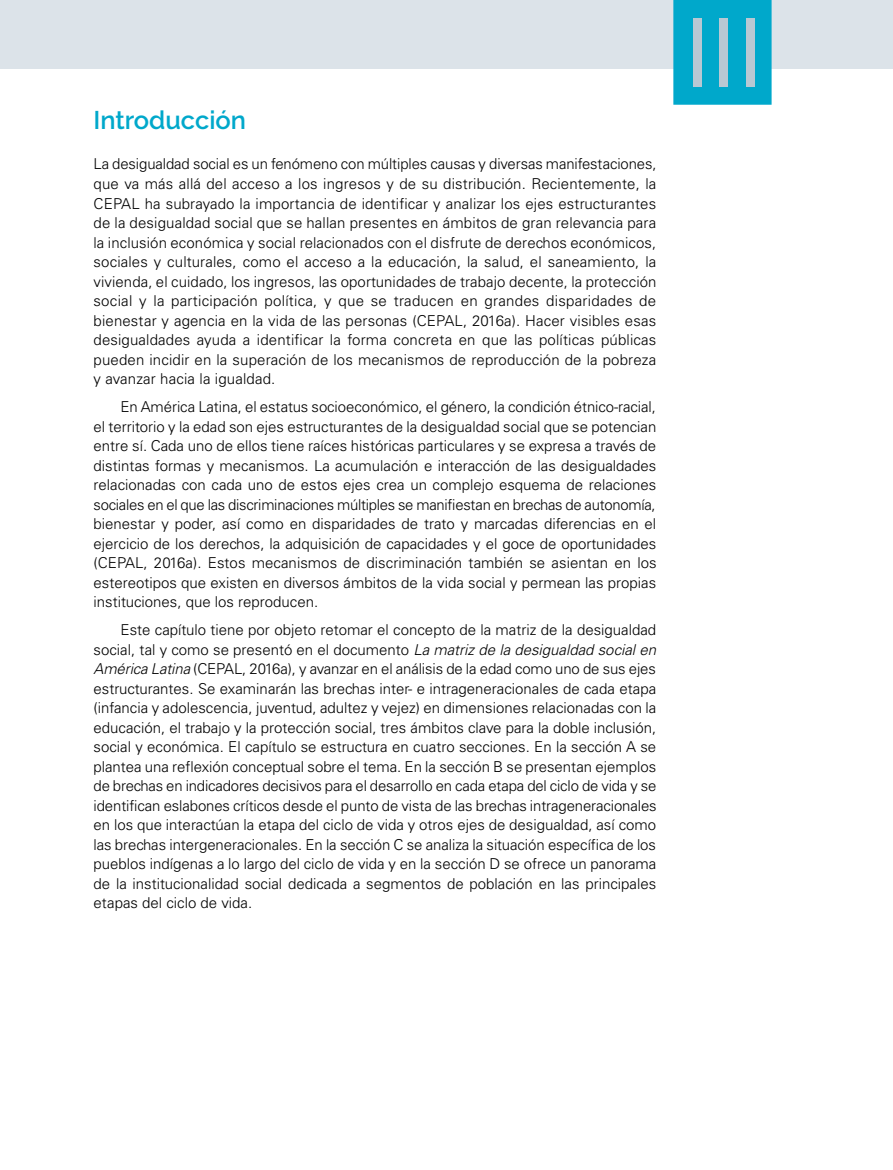
<style>
.page{position:relative;width:893px;height:1170px;background:#fff}
.page>*{position:absolute;margin:0;border:0;box-sizing:border-box;transform-origin:0 0}
.t1{font:condensed 94.5px "Univers LT Std";color:#b9c8d3}
.t2{font:600 25.5px "Raleway";color:#00a8cb}
.t3{font:300 15px/19.5px "Univers LT Std";color:#000;text-align:justify}
.s1{font-style:italic}
</style>
<div class="page">
<div style="left:0;top:0;width:893px;height:68px;background:#dce3e9"></div>
<div style="left:673px;top:0;width:99px;height:105px;background:#00a8cb"></div>
<h2 class="t2" style="left:94px;top:105px;width:154px">Introducción</h2>
<p class="t3" style="left:94px;top:154px;width:565px">La desigualdad social es un fenómeno con múltiples causas y diversas manifestaciones, que va más allá del acceso a los ingresos y de su distribución. Recientemente, la CEPAL ha subrayado la importancia de identificar y analizar los ejes estructurantes de la desigualdad social que se hallan presentes en ámbitos de gran relevancia para la inclusión económica y social relacionados con el disfrute de derechos económicos, sociales y culturales, como el acceso a la educación, la salud, el saneamiento, la vivienda, el cuidado, los ingresos, las oportunidades de trabajo decente, la protección social y la participación política, y que se traducen en grandes disparidades de bienestar y agencia en la vida de las personas (CEPAL, 2016a). Hacer visibles esas desigualdades ayuda a identificar la forma concreta en que las políticas públicas pueden incidir en la superación de los mecanismos de reproducción de la pobreza y avanzar hacia la igualdad.</p>
<p class="t3" style="left:94px;top:397px;width:565px;text-indent:27px">En América Latina, el estatus socioeconómico, el género, la condición étnico-racial, el territorio y la edad son ejes estructurantes de la desigualdad social que se potencian entre sí. Cada uno de ellos tiene raíces históricas particulares y se expresa a través de distintas formas y mecanismos. La acumulación e interacción de las desigualdades relacionadas con cada uno de estos ejes crea un complejo esquema de relaciones sociales en el que las discriminaciones múltiples se manifiestan en brechas de autonomía, bienestar y poder, así como en disparidades de trato y marcadas diferencias en el ejercicio de los derechos, la adquisición de capacidades y el goce de oportunidades (CEPAL, 2016a). Estos mecanismos de discriminación también se asientan en los estereotipos que existen en diversos ámbitos de la vida social y permean las propias instituciones, que los reproducen.</p>
<p class="t3" style="left:94px;top:620px;width:565px;text-indent:27px">Este capítulo tiene por objeto retomar el concepto de la matriz de la desigualdad social, tal y como se presentó en el documento <span class="s1">La matriz de la desigualdad social en América Latina</span> (CEPAL, 2016a), y avanzar en el análisis de la edad como uno de sus ejes estructurantes. Se examinarán las brechas inter- e intrageneracionales de cada etapa (infancia y adolescencia, juventud, adultez y vejez) en dimensiones relacionadas con la educación, el trabajo y la protección social, tres ámbitos clave para la doble inclusión, social y económica. El capítulo se estructura en cuatro secciones. En la sección A se plantea una reflexión conceptual sobre el tema. En la sección B se presentan ejemplos de brechas en indicadores decisivos para el desarrollo en cada etapa del ciclo de vida y se identifican eslabones críticos desde el punto de vista de las brechas intrageneracionales en los que interactúan la etapa del ciclo de vida y otros ejes de desigualdad, así como las brechas intergeneracionales. En la sección C se analiza la situación específica de los pueblos indígenas a lo largo del ciclo de vida y en la sección D se ofrece un panorama de la institucionalidad social dedicada a segmentos de población en las principales etapas del ciclo de vida.</p>
<h1 class="t1" style="left:684px;top:-7px;width:80px">III</h1>
</div>
